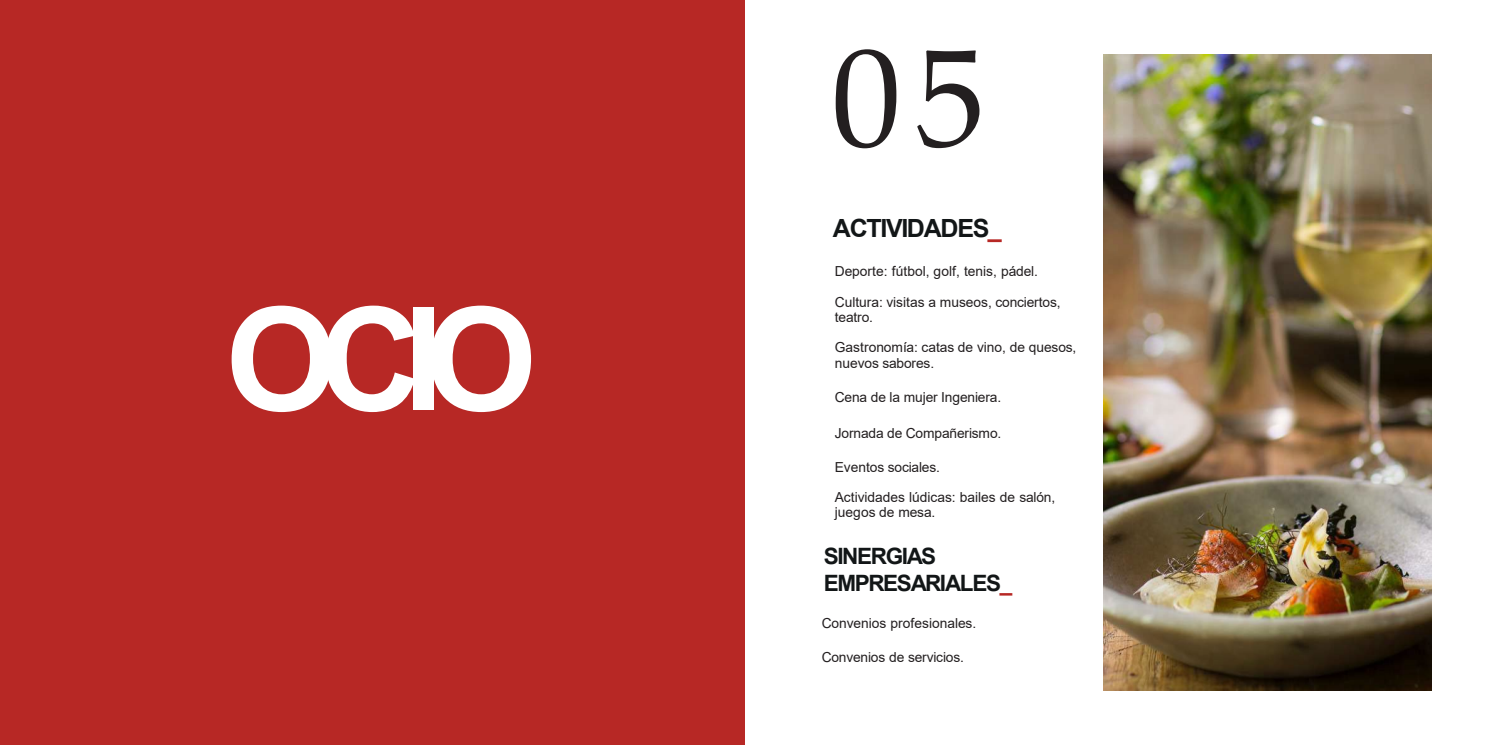
<style>
.page{position:relative;width:1489px;height:745px;background:#fff}
.page>*{position:absolute;margin:0;border:0;box-sizing:border-box;transform-origin:0 0}
.t1{font:700 143.75px "Arial";color:#fff}
.t2{font:140px "Palatino Linotype";color:#231f20}
.t3{font:700 25px "Arial";letter-spacing:-.055em;color:#121617}
.t4{font:700 22.5px/27px "Arial";letter-spacing:-.06em;color:#121617}
.t5{font:13.75px/15px "Arial";letter-spacing:-.005em;color:#231f20}
.s1{color:#b72825}
</style>
<div class="page">
<div style="left:0;top:0;width:744px;height:744px;background:#b72825"></div>
<img style="left:1103px;top:54px;width:328px;height:636px">
<p class="t2" style="left:831px;top:-2px;width:155px">05</p>
<p class="t3" style="left:833px;top:211px;width:170px">ACTIVIDADES<span class="s1">_</span></p>
<p class="t5" style="left:835px;top:264px;width:205px">Deporte: fútbol, golf, tenis, pádel.</p>
<p class="t1" style="left:225px;top:258px;width:313px">OCIO</p>
<p class="t5" style="left:835px;top:295px;width:227px">Cultura: visitas a museos, conciertos, teatro.</p>
<p class="t5" style="left:835px;top:340px;width:243px">Gastronomía: catas de vino, de quesos, nuevos sabores.</p>
<p class="t5" style="left:835px;top:390px;width:168px">Cena de la mujer Ingeniera.</p>
<p class="t5" style="left:835px;top:425px;width:168px">Jornada de Compañerismo.</p>
<p class="t5" style="left:835px;top:460px;width:107px">Eventos sociales.</p>
<p class="t5" style="left:835px;top:490px;width:222px">Actividades lúdicas: bailes de salón, juegos de mesa.</p>
<p class="t4" style="left:824px;top:543px;width:190px">SINERGIAS<br>EMPRESARIALES<span class="s1">_</span></p>
<p class="t5" style="left:822px;top:615px;width:156px">Convenios profesionales.</p>
<p class="t5" style="left:822px;top:650px;width:144px">Convenios de servicios.</p>
</div>
